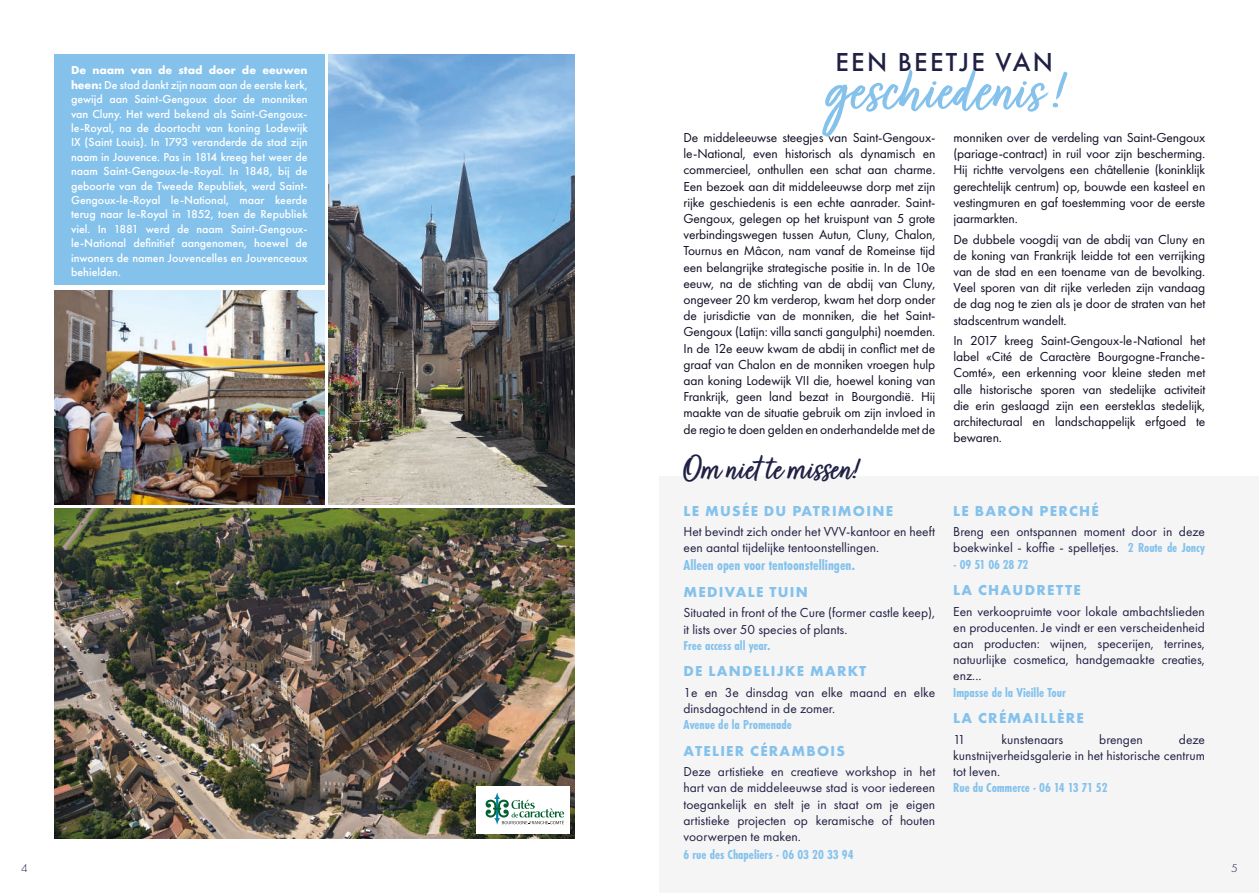
<style>
.page{position:relative;width:1259px;height:893px;background:#fff}
.page>*{position:absolute;margin:0;border:0;box-sizing:border-box;transform-origin:0 0}
.t1{font:67.5px "Turbinado Pro";color:#84c2ec}
.t2{font:37.5px "Turbinado Pro";color:#1f2044}
.t3{font:500 27px "Futura PT";letter-spacing:.085em;color:#1f2044}
.t4{font:700 15px "Futura PT";letter-spacing:.085em;color:#84c2ec}
.t5{font:700 15px "Futura PT Cond";color:#84c2ec}
.t6{font:13.5px/16.2px "Futura PT";letter-spacing:-.01em;color:#0f0b22;text-align:justify}
.t7{font:13.5px/16.2px "Futura PT";color:#1f2044}
.t8{font:700 13.5px "Futura PT Cond";color:#84c2ec}
.t9{font:500 12px/14.4px "Futura PT";color:#fff;text-align:justify}
.t10{font:300 12px "Futura PT";color:#1f2044}
.s1{font-weight:700}
.s2{font-family:"Futura PT Cond";font-weight:700;color:#84c2ec}
</style>
<div class="page">
<div style="left:659px;top:477px;width:600px;height:416px;background:#f6f5f5"></div>
<img style="left:329px;top:54px;width:246px;height:450px">
<img style="left:54px;top:290px;width:271px;height:214px">
<img style="left:54px;top:508px;width:521px;height:331px">
<div style="left:54px;top:54px;width:271px;height:230px;background:#84c2ec"></div>
<div style="left:476px;top:786px;width:93px;height:48px;background:#fff"></div>
<svg style="left:485px;top:793px;width:79px;height:31px"></svg>
<p class="t9" style="left:71px;top:63px;width:238px"><span class="s1">De naam van de stad door de eeuwen heen:</span> De stad dankt zijn naam aan de eerste kerk, gewijd aan Saint-Gengoux door de monniken van Cluny. Het werd bekend als Saint-Gengoux&shy;le-Royal, na de doortocht van koning Lodewijk IX (Saint Louis). In 1793 veranderde de stad zijn naam in Jouvence. Pas in 1814 kreeg het weer de naam Saint-Gengoux-le-Royal. In 1848, bij de geboorte van de Tweede Republiek, werd Saint-Gengoux-le-Royal le-National, maar keerde terug naar le-Royal in 1852, toen de Republiek viel. In 1881 werd de naam Saint-Gengoux&shy;le-National definitief aangenomen, hoewel de inwoners de namen Jouvencelles en Jouvenceaux behielden.</p>
<h3 class="t3" style="left:835px;top:46px;width:219px">EEN BEETJE VAN</h3>
<h1 class="t1" style="left:825px;top:54px;width:239px">geschiedenis !</h1>
<p class="t6" style="left:683px;top:129px;width:253px">De middeleeuwse steegjes van Saint-Gengoux&shy;le-National, even historisch als dynamisch en commercieel, onthullen een schat aan charme.<br>Een bezoek aan dit middeleeuwse dorp met zijn rijke geschiedenis is een echte aanrader. Saint-Gengoux, gelegen op het kruispunt van 5 grote verbindingswegen tussen Autun, Cluny, Chalon, Tournus en Mâcon, nam vanaf de Romeinse tijd een belangrijke strategische positie in. In de 10e eeuw, na de stichting van de abdij van Cluny, ongeveer 20 km verderop, kwam het dorp onder de jurisdictie van de monniken, die het Saint-Gengoux (Latijn: villa sancti gangulphi) noemden.<br>In de 12e eeuw kwam de abdij in conflict met de graaf van Chalon en de monniken vroegen hulp aan koning Lodewijk VII die, hoewel koning van Frankrijk, geen land bezat in Bourgondië. Hij maakte van de situatie gebruik om zijn invloed in de regio te doen gelden en onderhandelde met de</p>
<p class="t6" style="left:953px;top:129px;width:253px">monniken over de verdeling van Saint-Gengoux (pariage-contract) in ruil voor zijn bescherming.<br>Hij richtte vervolgens een châtellenie (koninklijk gerechtelijk centrum) op, bouwde een kasteel en vestingmuren en gaf toestemming voor de eerste jaarmarkten.</p>
<p class="t6" style="left:953px;top:231px;width:253px">De dubbele voogdij van de abdij van Cluny en de koning van Frankrijk leidde tot een verrijking van de stad en een toename van de bevolking.<br>Veel sporen van dit rijke verleden zijn vandaag de dag nog te zien als je door de straten van het stadscentrum wandelt.</p>
<p class="t6" style="left:953px;top:332px;width:253px">In 2017 kreeg Saint-Gengoux-le-National het label «Cité de Caractère Bourgogne-Franche-Comté», een erkenning voor kleine steden met alle historische sporen van stedelijke activiteit die erin geslaagd zijn een eersteklas stedelijk, architecturaal en landschappelijk erfgoed te bewaren.</p>
<h2 class="t2" style="left:683px;top:448px;width:177px">Om niet te missen!</h2>
<p class="t4" style="left:683px;top:501px;width:211px">LE MUSÉE DU PATRIMOINE</p>
<p class="t7" style="left:683px;top:524px;width:253px">Het bevindt zich onder het VVV-kantoor en heeft een aantal tijdelijke tentoonstellingen.</p>
<p class="t5" style="left:683px;top:557px;width:173px">Alleen open voor tentoonstellingen.</p>
<p class="t4" style="left:683px;top:582px;width:126px">MEDIVALE TUIN</p>
<p class="t7" style="left:683px;top:605px;width:253px">Situated in front of the Cure (former castle keep), it lists over 50 species of plants.</p>
<p class="t8" style="left:683px;top:638px;width:88px">Free access all year.</p>
<p class="t4" style="left:683px;top:662px;width:184px">DE LANDELIJKE MARKT</p>
<p class="t7" style="left:683px;top:684px;width:253px">1e en 3e dinsdag van elke maand en elke dinsdagochtend in de zomer.</p>
<p class="t8" style="left:683px;top:717px;width:110px">Avenue de la Promenade</p>
<p class="t4" style="left:683px;top:741px;width:163px">ATELIER CÉRAMBOIS</p>
<p class="t7" style="left:683px;top:763px;width:253px;text-align:justify">Deze artistieke en creatieve workshop in het hart van de middeleeuwse stad is voor iedereen toegankelijk en stelt je in staat om je eigen artistieke projecten op keramische of houten voorwerpen te maken.</p>
<p class="t8" style="left:683px;top:847px;width:172px">6 rue des Chapeliers - 06 03 20 33 94</p>
<p class="t4" style="left:953px;top:501px;width:147px">LE BARON PERCHÉ</p>
<p class="t7" style="left:953px;top:524px;width:253px">Breng een ontspannen moment door in deze boekwinkel - koffie - spelletjes. <span class="s2">2 Route de Joncy</span></p>
<p class="t8" style="left:953px;top:556px;width:77px">- 09 51 06 28 72</p>
<p class="t4" style="left:953px;top:580px;width:129px">LA CHAUDRETTE</p>
<p class="t7" style="left:953px;top:603px;width:253px;text-align:justify">Een verkoopruimte voor lokale ambachtslieden en producenten. Je vindt er een verscheidenheid aan producten: wijnen, specerijen, terrines, natuurlijke cosmetica, handgemaakte creaties, enz...</p>
<p class="t8" style="left:953px;top:684px;width:114px">Impasse de la Vieille Tour</p>
<p class="t4" style="left:953px;top:708px;width:132px">LA CRÉMAILLÈRE</p>
<p class="t7" style="left:953px;top:731px;width:14px">11</p>
<p class="t7" style="left:1001px;top:731px;width:63px">kunstenaars</p>
<p class="t7" style="left:1099px;top:731px;width:45px">brengen</p>
<p class="t7" style="left:953px;top:731px;width:253px;text-align:justify;text-indent:226px">deze kunstnijverheidsgalerie in het historische centrum tot leven.</p>
<p class="t8" style="left:953px;top:780px;width:156px">Rue du Commerce - 06 14 13 71 52</p>
<p class="t10" style="left:21px;top:861px;width:8px">4</p>
<p class="t10" style="left:1231px;top:861px;width:8px">5</p>
</div>
